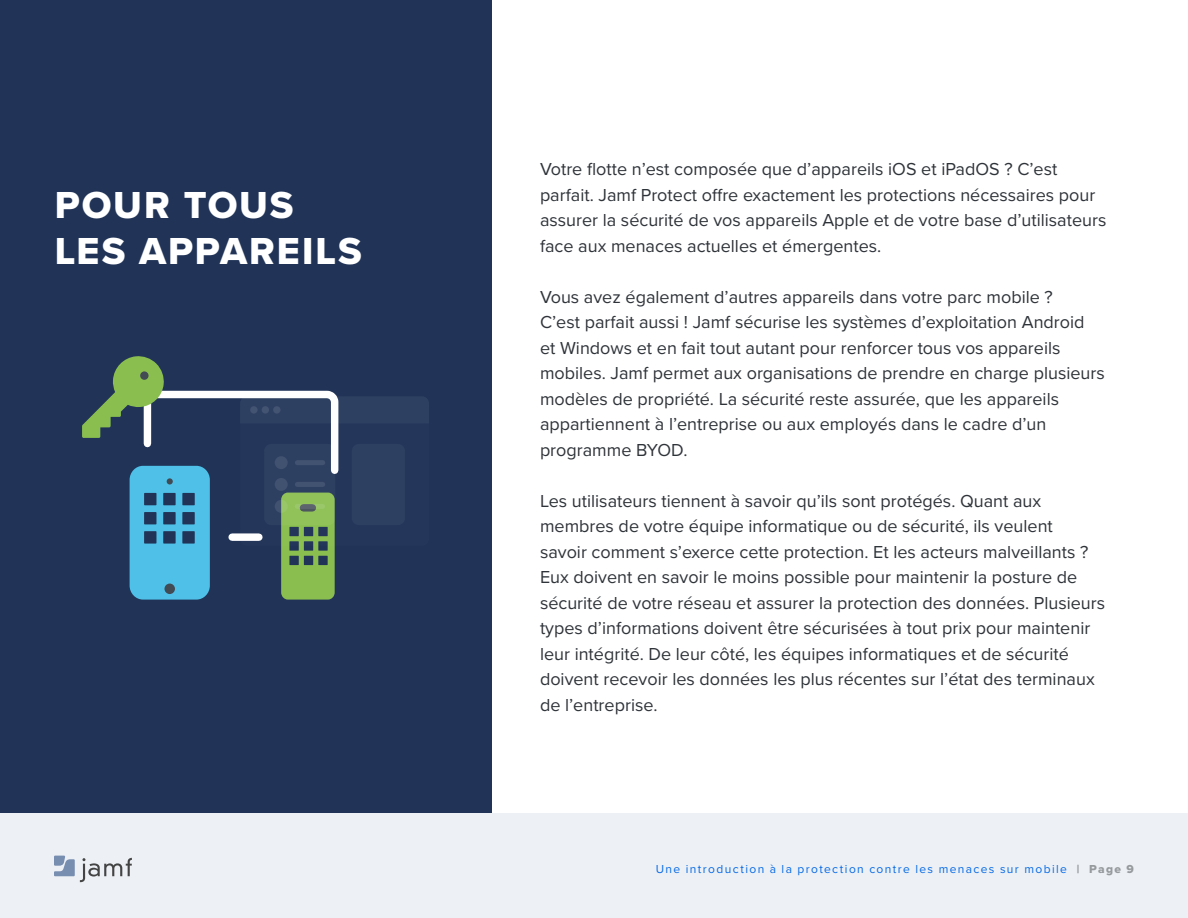
<style>
.page{position:relative;width:1188px;height:918px;background:#fff}
.page>*{position:absolute;margin:0;border:0;box-sizing:border-box;transform-origin:0 0}
.t1{font:39px/46.8px "Proxima Nova Extrabld";letter-spacing:.045em;color:#fff}
.t2{font:18px/25.5px "Proxima Nova";color:#2f343a}
.t3{font:12px "Proxima Nova";letter-spacing:.115em;color:#056ae6}
.s1{font-family:"Proxima Nova Extrabld";color:#979a9d}
</style>
<div class="page">
<div style="left:0;top:0;width:492px;height:837px;background:#213458"></div>
<div style="left:0;top:813px;width:1188px;height:105px;background:#edf0f5"></div>
<svg style="left:54px;top:856px;width:78px;height:26px"></svg>
<div style="left:232px;top:533px;width:27px;height:8px;background:#fff"></div>
<div style="left:281px;top:493px;width:54px;height:107px;background:#8abf4f;border-radius:7px"></div>
<div style="left:130px;top:466px;width:80px;height:134px;background:#4fc0e8;border-radius:14px"></div>
<div style="left:164px;top:584px;width:11px;height:10px;background:#424a54;border-radius:50%"></div>
<div style="left:167px;top:478px;width:6px;height:7px;background:#424a54;border-radius:50%"></div>
<div style="left:144px;top:493px;width:12px;height:12px;background:#213458"></div>
<div style="left:163px;top:493px;width:13px;height:12px;background:#213458"></div>
<div style="left:182px;top:493px;width:13px;height:12px;background:#213458"></div>
<div style="left:144px;top:512px;width:12px;height:12px;background:#213458"></div>
<div style="left:163px;top:512px;width:13px;height:12px;background:#213458"></div>
<div style="left:182px;top:512px;width:13px;height:12px;background:#213458"></div>
<div style="left:144px;top:531px;width:12px;height:13px;background:#213458"></div>
<div style="left:163px;top:531px;width:13px;height:13px;background:#213458"></div>
<div style="left:182px;top:531px;width:13px;height:13px;background:#213458"></div>
<div style="left:289px;top:541px;width:10px;height:10px;background:#213458"></div>
<div style="left:304px;top:541px;width:9px;height:10px;background:#213458"></div>
<div style="left:318px;top:541px;width:10px;height:10px;background:#213458"></div>
<div style="left:289px;top:556px;width:10px;height:9px;background:#213458"></div>
<div style="left:304px;top:556px;width:9px;height:9px;background:#213458"></div>
<div style="left:318px;top:556px;width:10px;height:9px;background:#213458"></div>
<svg style="left:240px;top:396px;width:189px;height:150px"></svg>
<svg style="left:82px;top:356px;width:347px;height:122px"></svg>
<svg style="left:264px;top:444px;width:71px;height:81px;fill:#2e4062"></svg>
<div style="left:352px;top:444px;width:53px;height:81px;background:#2e4062;border-radius:7px"></div>
<div style="left:250px;top:406px;width:8px;height:8px;background:#435372;border-radius:50%"></div>
<div style="left:262px;top:406px;width:7px;height:8px;background:#435372;border-radius:50%"></div>
<div style="left:273px;top:406px;width:8px;height:8px;background:#435372;border-radius:50%"></div>
<div style="left:297px;top:460px;width:26px;height:5px;background:#425271"></div>
<div style="left:297px;top:482px;width:26px;height:5px;background:#425271"></div>
<svg style="left:297px;top:504px;width:26px;height:5px"></svg>
<div style="left:275px;top:456px;width:13px;height:13px;background:#415170;border-radius:50%"></div>
<div style="left:275px;top:478px;width:13px;height:13px;background:#415170;border-radius:50%"></div>
<svg style="left:275px;top:500px;width:13px;height:13px"></svg>
<h1 class="t1" style="left:55px;top:181px;width:308px">POUR TOUS<br>LES APPAREILS</h1>
<p class="t2" style="left:540px;top:156px;width:568px">Votre flotte n’est composée que d’appareils iOS et iPadOS ? C’est parfait. Jamf Protect offre exactement les protections nécessaires pour assurer la sécurité de vos appareils Apple et de votre base d’utilisateurs face aux menaces actuelles et émergentes.</p>
<p class="t2" style="left:540px;top:283px;width:566px">Vous avez également d’autres appareils dans votre parc mobile ?<br>C’est parfait aussi ! Jamf sécurise les systèmes d’exploitation Android<br>et Windows et en fait tout autant pour renforcer tous vos appareils mobiles. Jamf permet aux organisations de prendre en charge plusieurs modèles de propriété. La sécurité reste assurée, que les appareils appartiennent à l’entreprise ou aux employés dans le cadre d’un programme BYOD.</p>
<p class="t2" style="left:540px;top:487px;width:567px">Les utilisateurs tiennent à savoir qu’ils sont protégés. Quant aux membres de votre équipe informatique ou de sécurité, ils veulent<br>savoir comment s’exerce cette protection. Et les acteurs malveillants ?<br>Eux doivent en savoir le moins possible pour maintenir la posture de sécurité de votre réseau et assurer la protection des données. Plusieurs types d’informations doivent être sécurisées à tout prix pour maintenir leur intégrité. De leur côté, les équipes informatiques et de sécurité doivent recevoir les données les plus récentes sur l’état des terminaux de l’entreprise.</p>
<p class="t3" style="left:656px;top:860px;width:480px">Une introduction à la protection contre les menaces sur mobile <span class="s1">| Page 9</span></p>
</div>
